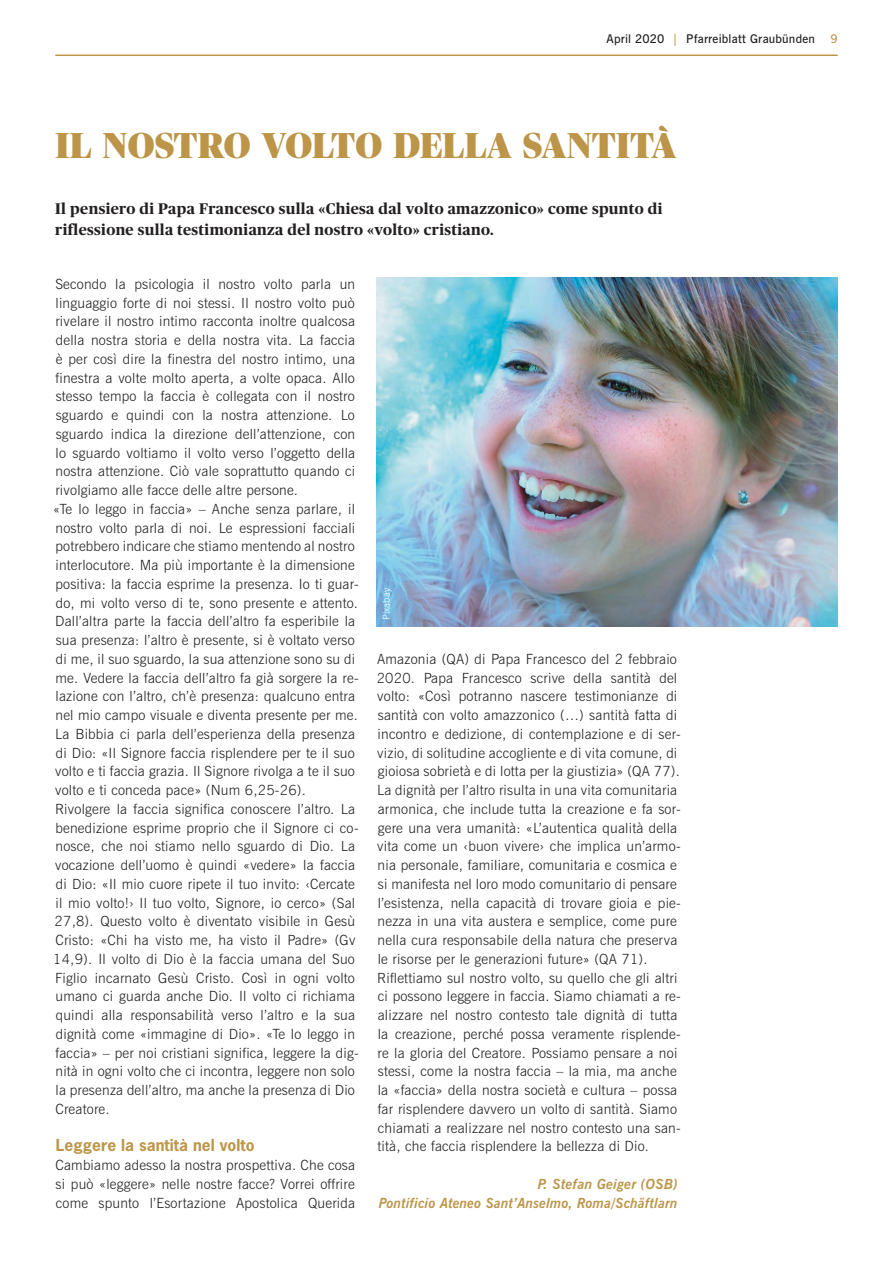
<style>
.page{position:relative;width:893px;height:1263px;background:#fff}
.page>*{position:absolute;margin:0;border:0;box-sizing:border-box;transform-origin:0 0}
.t1{font:900 36px "Publico Banner";letter-spacing:.015em;color:#bc9549}
.t2{font:700 15.6px "News Gothic";letter-spacing:.005em;color:#bc9549}
.t3{font:700 15.3px/21px "Publico";letter-spacing:.025em;color:#231f20}
.t4{font:300 14.1px/18.8px "News Gothic BT";letter-spacing:.015em;color:#231f20}
.t5{font:italic 700 14.1px/18.8px "News Gothic BT";letter-spacing:.015em;color:#bc9549;text-align:right}
.t6{font:600 12px "News Gothic BT";letter-spacing:.02em;color:#231f20}
.t7{font:600 12px "News Gothic BT";color:#bc9549}
.t8{font:300 9.75px "News Gothic BT";letter-spacing:.015em;color:#fff}
.s1{color:#bc9549}
</style>
<div class="page">
<hr style="left:55px;top:55px;width:783px;height:1px;background:#bc9549">
<img style="left:377px;top:278px;width:461px;height:348px">
<p class="t6" style="left:606px;top:32px;width:210px">April 2020 <span class="s1">|</span> Pfarreiblatt Graubünden</p>
<p class="t7" style="left:830px;top:32px;width:9px">9</p>
<h1 class="t1" style="left:56px;top:125px;width:623px">IL NOSTRO VOLTO DELLA SANTITÀ</h1>
<p class="t3" style="left:55px;top:198px;width:609px">Il pensiero di Papa Francesco sulla «Chiesa dal volto amazzonico» come spunto di riflessione sulla testimonianza del nostro «volto» cristiano.</p>
<p class="t4" style="left:53px;top:274px;width:307px">Secondo la psicologia il nostro volto parla un linguaggio forte di noi stessi. Il nostro volto può rivelare il nostro intimo racconta inoltre qualcosa della nostra storia e della nostra vita. La faccia è per così dire la finestra del nostro intimo, una finestra a volte molto aperta, a volte opaca. Allo stesso tempo la faccia è collegata con il nostro sguardo e quindi con la nostra attenzione. Lo sguardo indica la direzione dell’attenzione, con lo sguardo voltiamo il volto verso l’oggetto della nostra attenzione. Ciò vale soprattutto quando ci rivolgiamo alle facce delle altre persone.<br>«Te lo leggo in faccia» – Anche senza parlare, il nostro volto parla di noi. Le espressioni facciali potrebbero indicare che stiamo mentendo al nostro interlocutore. Ma più importante è la dimensione positiva: la faccia esprime la presenza. Io ti guar&shy;do, mi volto verso di te, sono presente e attento.<br>Dall’altra parte la faccia dell’altro fa esperibile la sua presenza: l’altro è presente, si è voltato verso di me, il suo sguardo, la sua attenzione sono su di me. Vedere la faccia dell’altro fa già sorgere la re&shy;lazione con l’altro, ch’è presenza: qualcuno entra nel mio campo visuale e diventa presente per me.<br>La Bibbia ci parla dell’esperienza della presenza di Dio: «Il Signore faccia risplendere per te il suo volto e ti faccia grazia. Il Signore rivolga a te il suo volto e ti conceda pace» (Num 6,25-26).<br>Rivolgere la faccia significa conoscere l’altro. La benedizione esprime proprio che il Signore ci co&shy;nosce, che noi stiamo nello sguardo di Dio. La vocazione dell’uomo è quindi «vedere» la faccia di Dio: «Il mio cuore ripete il tuo invito: ‹Cercate il mio volto!› Il tuo volto, Signore, io cerco» (Sal 27,8). Questo volto è diventato visibile in Gesù Cristo: «Chi ha visto me, ha visto il Padre» (Gv 14,9). Il volto di Dio è la faccia umana del Suo Figlio incarnato Gesù Cristo. Così in ogni volto umano ci guarda anche Dio. Il volto ci richiama quindi alla responsabilità verso l’altro e la sua dignità come «immagine di Dio». «Te lo leggo in faccia» – per noi cristiani significa, leggere la dig&shy;nità in ogni volto che ci incontra, leggere non solo la presenza dell’altro, ma anche la presenza di Dio Creatore.</p>
<p class="t2" style="left:56px;top:1135px;width:200px">Leggere la santità nel volto</p>
<p class="t4" style="left:56px;top:1156px;width:301px;text-align:justify">Cambiamo adesso la nostra prospettiva. Che cosa si può «leggere» nelle nostre facce? Vorrei offrire come spunto l’Esortazione Apostolica Querida</p>
<p class="t8" style="left:380px;top:620px;width:34px;rotate:-90deg">Pixabay</p>
<p class="t4" style="left:377px;top:649px;width:306px">Amazonia (QA) di Papa Francesco del 2 febbraio 2020. Papa Francesco scrive della santità del volto: «Così potranno nascere testimonianze di santità con volto amazzonico (…) santità fatta di incontro e dedizione, di contemplazione e di ser&shy;vizio, di solitudine accogliente e di vita comune, di gioiosa sobrietà e di lotta per la giustizia» (QA 77).<br>La dignità per l’altro risulta in una vita comunitaria armonica, che include tutta la creazione e fa sor&shy;gere una vera umanità: «L’autentica qualità della vita come un ‹buon vivere› che implica un’armo&shy;nia personale, familiare, comunitaria e cosmica e si manifesta nel loro modo comunitario di pensare l’esistenza, nella capacità di trovare gioia e pie&shy;nezza in una vita austera e semplice, come pure nella cura responsabile della natura che preserva le risorse per le generazioni future» (QA 71).<br>Riflettiamo sul nostro volto, su quello che gli altri ci possono leggere in faccia. Siamo chiamati a re&shy;alizzare nel nostro contesto tale dignità di tutta la creazione, perché possa veramente risplende&shy;re la gloria del Creatore. Possiamo pensare a noi stessi, come la nostra faccia – la mia, ma anche la «faccia» della nostra società e cultura – possa far risplendere davvero un volto di santità. Siamo chiamati a realizzare nel nostro contesto una san&shy;tità, che faccia risplendere la bellezza di Dio.</p>
<p class="t5" style="left:379px;top:1174px;width:301px">P. Stefan Geiger (OSB)<br>Pontificio Ateneo Sant’Anselmo, Roma/Schäftlarn</p>
</div>
